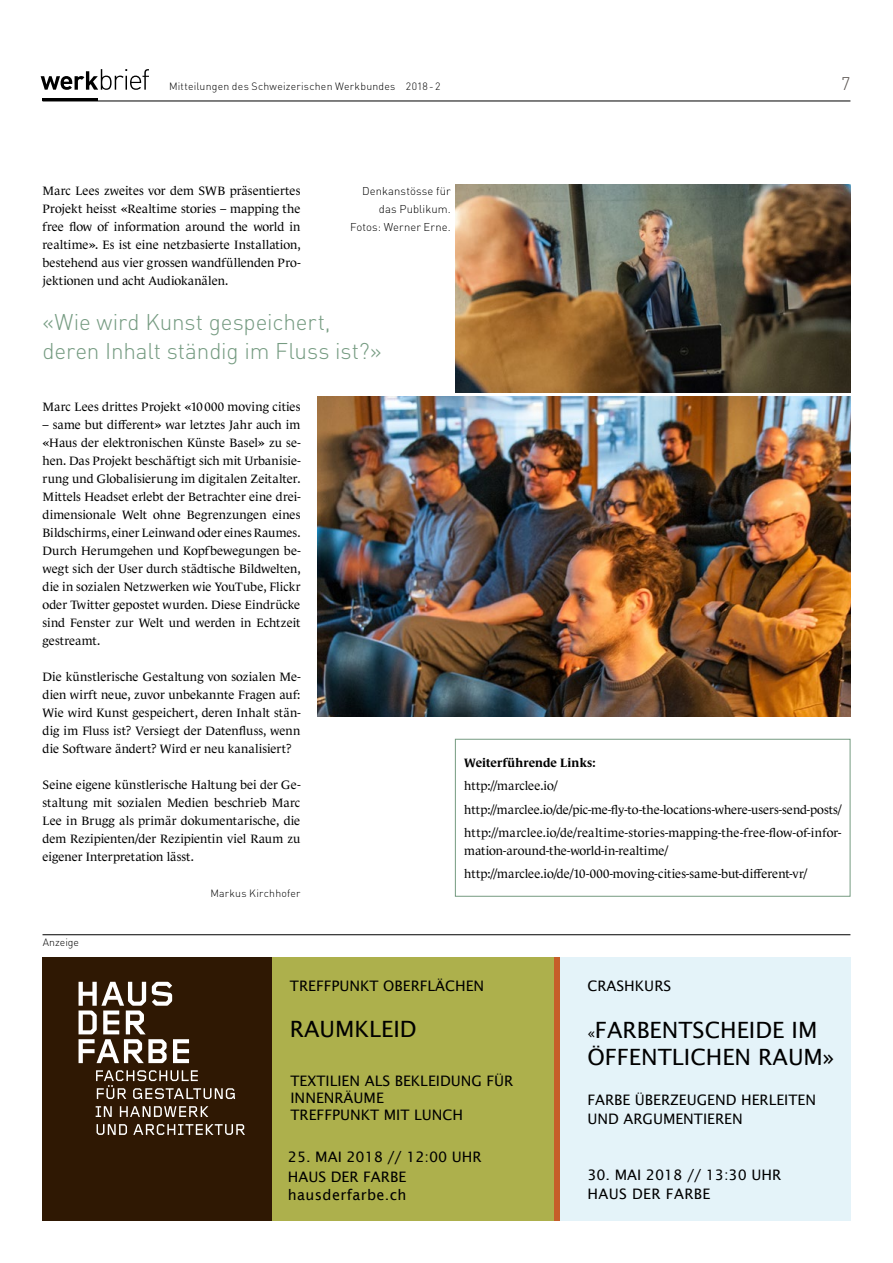
<style>
.page{position:relative;width:893px;height:1263px;background:#fff}
.page>*{position:absolute;margin:0;border:0;box-sizing:border-box;transform-origin:0 0}
.t1{font:300 22.5px/28.5px "DINOT";letter-spacing:-.005em;color:#759b81}
.t2{font:22.5px/27px "Lucida Sans";color:#000}
.t3{font:300 18px "DINOT";color:#57514d}
.t4{font:14.4px/19.2px "Lucida Sans";color:#000}
.t5{font:14.4px "Lucida Sans";letter-spacing:.025em;color:#000}
.t6{font:12.3px/18px "Le Monde Journal Std";color:#000;text-align:justify}
.t7{font:700 12.3px "Le Monde Journal Std";letter-spacing:.005em;color:#000}
.t8{font:300 11.25px/18px "DINOT";letter-spacing:.01em;color:#000;text-align:right}
.t9{font:300 10.5px "DINOT";letter-spacing:.02em;color:#000}
.t10{font:300 10.5px "DINOT";color:#000}
.s1{font-size:14.4px}
</style>
<div class="page">
<hr style="left:43px;top:101px;width:807px;height:1px;background:#000">
<hr style="left:43px;top:99px;width:55px;height:2px;background:#000">
<svg style="left:41px;top:69px;width:108px;height:21px"></svg>
<div style="left:455px;top:739px;width:395px;height:158px;border:1px solid #759b81"></div>
<img style="left:455px;top:185px;width:395px;height:208px">
<img style="left:317px;top:397px;width:533px;height:320px">
<hr style="left:43px;top:934px;width:807px;height:1px;background:#000">
<div style="left:560px;top:957px;width:290px;height:264px;background:#e4f3f9"></div>
<div style="left:272px;top:957px;width:282px;height:264px;background:#adb04c"></div>
<div style="left:43px;top:957px;width:229px;height:264px;background:#2f1803"></div>
<div style="left:554px;top:957px;width:6px;height:264px;background:#c65e29"></div>
<svg style="left:97px;top:1124px;width:148px;height:11px"></svg>
<svg style="left:96px;top:1106px;width:112px;height:11px"></svg>
<svg style="left:96px;top:1070px;width:139px;height:29px"></svg>
<svg style="left:79px;top:982px;width:110px;height:81px"></svg>
<p class="t9" style="left:169px;top:79px;width:273px">Mitteilungen des Schweizerischen Werkbundes 2018-2</p>
<h2 class="t3" style="left:841px;top:71px;width:11px">7</h2>
<p class="t6" style="left:43px;top:181px;width:259px">Marc Lees zweites vor dem SWB präsentiertes Projekt heisst «Realtime stories – mapping the free flow of information around the world in realtime». Es ist eine netzbasierte Installation, bestehend aus vier grossen wandfüllenden Pro&shy;jektionen und acht Audiokanälen.</p>
<p class="t8" style="left:350px;top:181px;width:102px">Denkanstösse für das Publikum.<br>Fotos: Werner Erne.</p>
<h1 class="t1" style="left:43px;top:307px;width:341px">«Wie wird Kunst gespeichert, deren Inhalt ständig im Fluss ist?»</h1>
<p class="t6" style="left:43px;top:397px;width:259px">Marc Lees drittes Projekt «10000 moving cities</p>
<p class="t6" style="left:43px;top:415px;width:259px">– same but different» war letztes Jahr auch im «Haus der elektronischen Künste Basel» zu se&shy;hen. Das Projekt beschäftigt sich mit Urbanisie&shy;rung und Globalisierung im digitalen Zeitalter.<br>Mittels Headset erlebt der Betrachter eine drei&shy;dimensionale Welt ohne Begrenzungen eines Bildschirms, einer Leinwand oder eines Raumes.<br>Durch Herumgehen und Kopfbewegungen be&shy;wegt sich der User durch städtische Bildwelten, die in sozialen Netzwerken wie YouTube, Flickr oder Twitter gepostet wurden. Diese Eindrücke sind Fenster zur Welt und werden in Echtzeit gestreamt.</p>
<p class="t6" style="left:43px;top:667px;width:259px">Die künstlerische Gestaltung von sozialen Me&shy;dien wirft neue, zuvor unbekannte Fragen auf:<br>Wie wird Kunst gespeichert, deren Inhalt stän&shy;dig im Fluss ist? Versiegt der Datenfluss, wenn die Software ändert? Wird er neu kanalisiert?</p>
<p class="t6" style="left:43px;top:775px;width:259px">Seine eigene künstlerische Haltung bei der Ge&shy;staltung mit sozialen Medien beschrieb Marc Lee in Brugg als primär dokumentarische, die dem Rezipienten/der Rezipientin viel Raum zu eigener Interpretation lässt.</p>
<p class="t9" style="left:210px;top:886px;width:92px">Markus Kirchhofer</p>
<p class="t10" style="left:43px;top:935px;width:38px">Anzeige</p>
<p class="t7" style="left:464px;top:756px;width:133px">Weiterführende Links:</p>
<p class="t6" style="left:464px;top:774px;width:378px;line-height:23.2px;text-align:left">http://marclee.io/ http://marclee.io/de/pic-me-fly-to-the-locations-where-users-send-posts/ http://marclee.io/de/realtime-stories-mapping-the-free-flow-of-infor-</p>
<p class="t6" style="left:464px;top:839px;width:344px;line-height:23.2px">mation-around-the-world-in-realtime/ http://marclee.io/de/10-000-moving-cities-same-but-different-vr/</p>
<p class="t4" style="left:290px;top:976px;width:196px">TREFFPUNKT OBERFLÄCHEN</p>
<h1 class="t2" style="left:290px;top:1015px;width:128px">RAUMKLEID</h1>
<p class="t4" style="left:290px;top:1072px;width:224px;line-height:17.4px">TEXTILIEN ALS BEKLEIDUNG FÜR<br>INNENRÄUME<br>TREFFPUNKT MIT LUNCH</p>
<p class="t4" style="left:288px;top:1148px;width:195px">25. MAI 2018 // 12:00 UHR<br>HAUS DER FARBE</p>
<p class="t5" style="left:288px;top:1186px;width:120px">HAUSDERFARBE.CH</p>
<p class="t4" style="left:587px;top:976px;width:85px">CRASHKURS</p>
<h1 class="t2" style="left:587px;top:1016px;width:249px"><span class="s1">«</span>FARBENTSCHEIDE IM<br>ÖFFENTLICHEN RAUM»</h1>
<p class="t4" style="left:587px;top:1090px;width:230px">FARBE ÜBERZEUGEND HERLEITEN<br>UND ARGUMENTIEREN</p>
<p class="t4" style="left:587px;top:1165px;width:195px">30. MAI 2018 // 13:30 UHR<br>HAUS DER FARBE</p>
</div>
